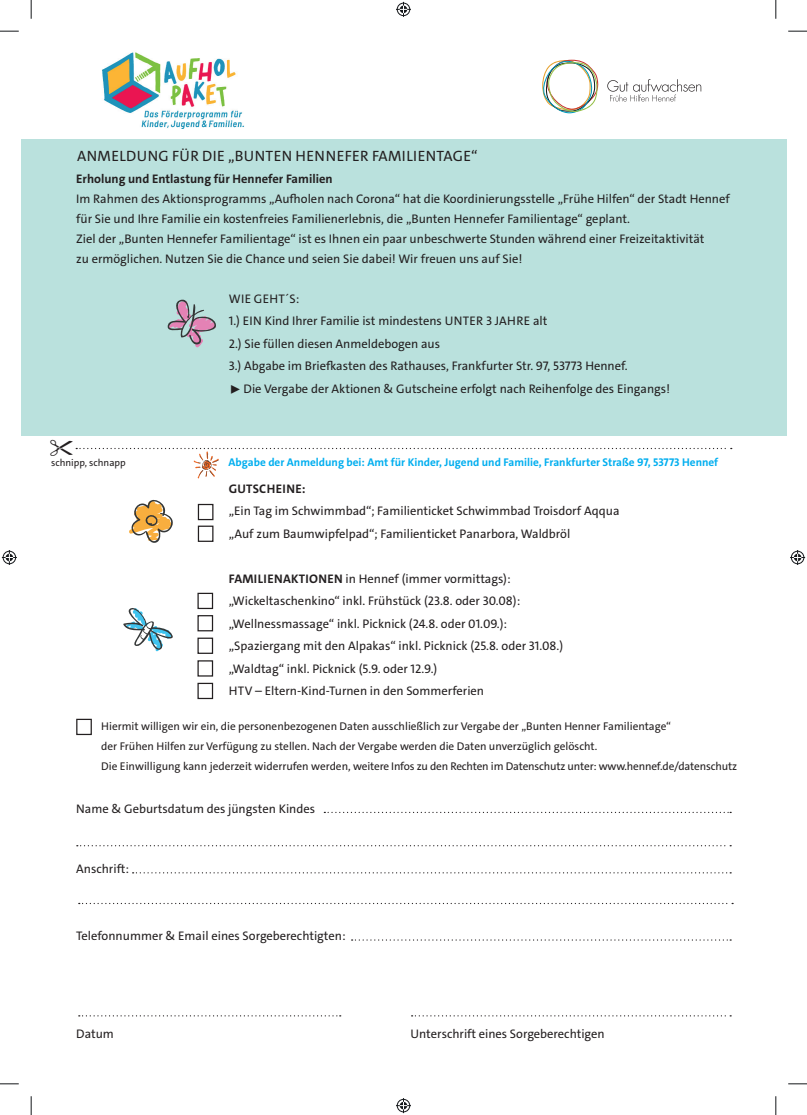
<style>
.page{position:relative;width:807px;height:1115px;background:#fff}
.page>*{position:absolute;margin:0;border:0;box-sizing:border-box;transform-origin:0 0}
.t1{font:15px "The Sans";letter-spacing:.025em;color:#231f20}
.t2{font:12.5px/22.5px "The Sans";color:#231f20}
.t3{font:700 12.5px "The Sans";color:#231f20}
.t4{font:700 12.5px "The Sans";letter-spacing:.025em;color:#231f20}
.t5{font:11.25px/20px "The Sans";color:#231f20}
.t6{font:700 11.25px "The Sans";color:#00aeef}
.t7{font:10px "The Sans";color:#231f20}
.s1{font-weight:700}
</style>
<div class="page">
<div style="left:21px;top:139px;width:765px;height:297px;background:#bae1dd"></div>
<svg style="left:542px;top:59px;width:160px;height:55px"></svg>
<img style="left:102px;top:52px;width:142px;height:76px">
<svg style="left:167px;top:299px;width:49px;height:49px"></svg>
<svg style="left:129px;top:499px;width:44px;height:44px"></svg>
<svg style="left:123px;top:608px;width:50px;height:44px"></svg>
<svg style="left:324px;top:812px;width:407px;height:1px"></svg>
<svg style="left:351px;top:939px;width:380px;height:1px"></svg>
<svg style="left:77px;top:845px;width:654px;height:1px"></svg>
<svg style="left:133px;top:872px;width:598px;height:1px"></svg>
<svg style="left:79px;top:903px;width:654px;height:1px"></svg>
<svg style="left:79px;top:1015px;width:262px;height:1px"></svg>
<svg style="left:411px;top:1015px;width:320px;height:1px"></svg>
<div style="left:198px;top:504px;width:15px;height:16px;border:1px solid #231f20"></div>
<div style="left:198px;top:525px;width:15px;height:17px;border:1px solid #231f20"></div>
<div style="left:197px;top:593px;width:16px;height:16px;border:1px solid #231f20"></div>
<div style="left:197px;top:615px;width:16px;height:16px;border:1px solid #231f20"></div>
<div style="left:197px;top:637px;width:16px;height:17px;border:1px solid #231f20"></div>
<div style="left:197px;top:660px;width:16px;height:16px;border:1px solid #231f20"></div>
<div style="left:197px;top:683px;width:16px;height:16px;border:1px solid #231f20"></div>
<div style="left:76px;top:719px;width:16px;height:16px;border:1px solid #231f20"></div>
<svg style="left:0;top:30px;width:19px;height:2px"></svg>
<svg style="left:788px;top:30px;width:18px;height:2px"></svg>
<svg style="left:0;top:1083px;width:19px;height:1px"></svg>
<svg style="left:788px;top:1083px;width:18px;height:1px"></svg>
<svg style="left:30px;top:0;width:2px;height:19px"></svg>
<svg style="left:30px;top:1096px;width:2px;height:19px"></svg>
<svg style="left:775px;top:0;width:1px;height:19px"></svg>
<svg style="left:775px;top:1096px;width:1px;height:19px"></svg>
<svg style="left:396px;top:2px;width:15px;height:15px"></svg>
<svg style="left:396px;top:1098px;width:15px;height:15px"></svg>
<svg style="left:2px;top:550px;width:15px;height:15px"></svg>
<svg style="left:790px;top:550px;width:15px;height:15px"></svg>
<svg style="left:75px;top:447px;width:656px;height:32px"></svg>
<p class="t1" style="left:77px;top:146px;width:402px">ANMELDUNG FÜR DIE „BUNTEN HENNEFER FAMILIENTAGE“</p>
<p class="t3" style="left:76px;top:170px;width:258px">Erholung und Entlastung für Hennefer Familien</p>
<p class="t2" style="left:76px;top:188px;width:655px;line-height:20px">Im Rahmen des Aktionsprogramms „Aufholen nach Corona“ hat die Koordinierungsstelle „Frühe Hilfen“ der Stadt Hennef für Sie und Ihre Familie ein kostenfreies Familienerlebnis, die „Bunten Hennefer Familientage“ geplant.<br>Ziel der „Bunten Hennefer Familientage“ ist es Ihnen ein paar unbeschwerte Stunden während einer Freizeitaktivität<br>zu ermöglichen. Nutzen Sie die Chance und seien Sie dabei! Wir freuen uns auf Sie!</p>
<p class="t2" style="left:229px;top:287px;width:443px">WIE GEHT´S:<br>1.) EIN Kind Ihrer Familie ist mindestens UNTER 3 JAHRE alt<br>2.) Sie füllen diesen Anmeldebogen aus<br>3.) Abgabe im Briefkasten des Rathauses, Frankfurter Str. 97, 53773 Hennef.<br>▶ Die Vergabe der Aktionen &amp; Gutscheine erfolgt nach Reihenfolge des Eingangs!</p>
<p class="t7" style="left:51px;top:456px;width:76px">schnipp, schnapp</p>
<p class="t6" style="left:228px;top:455px;width:491px">Abgabe der Anmeldung bei: Amt für Kinder, Jugend und Familie, Frankfurter Straße 97, 53773 Hennef</p>
<p class="t4" style="left:229px;top:480px;width:78px">GUTSCHEINE:</p>
<p class="t2" style="left:229px;top:500px;width:392px">„Ein Tag im Schwimmbad“; Familienticket Schwimmbad Troisdorf Aqqua „Auf zum Baumwipfelpad“; Familienticket Panarbora, Waldbröl</p>
<p class="t2" style="left:229px;top:567px;width:336px"><span class="s1">FAMILIENAKTIONEN</span> in Hennef (immer vormittags): „Wickeltaschenkino“ inkl. Frühstück (23.8. oder 30.08): „Wellnessmassage“ inkl. Picknick (24.8. oder 01.09.): „Spaziergang mit den Alpakas“ inkl. Picknick (25.8. oder 31.08.) „Waldtag“ inkl. Picknick (5.9. oder 12.9.)<br>HTV – Eltern-Kind-Turnen in den Sommerferien</p>
<p class="t5" style="left:101px;top:716px;width:637px">Hiermit willigen wir ein, die personenbezogenen Daten ausschließlich zur Vergabe der „Bunten Henner Familientage“<br>der Frühen Hilfen zur Verfügung zu stellen. Nach der Vergabe werden die Daten unverzüglich gelöscht.<br>Die Einwilligung kann jederzeit widerrufen werden, weitere Infos zu den Rechten im Datenschutz unter: www.hennef.de/datenschutz</p>
<p class="t2" style="left:76px;top:797px;width:240px">Name &amp; Geburtsdatum des jüngsten Kindes</p>
<p class="t2" style="left:76px;top:857px;width:54px">Anschrift:</p>
<p class="t2" style="left:76px;top:925px;width:271px">Telefonnummer &amp; Email eines Sorgeberechtigten:</p>
<p class="t2" style="left:76px;top:1022px;width:39px">Datum</p>
<p class="t2" style="left:410px;top:1022px;width:196px">Unterschrift eines Sorgeberechtigen</p>
</div>
